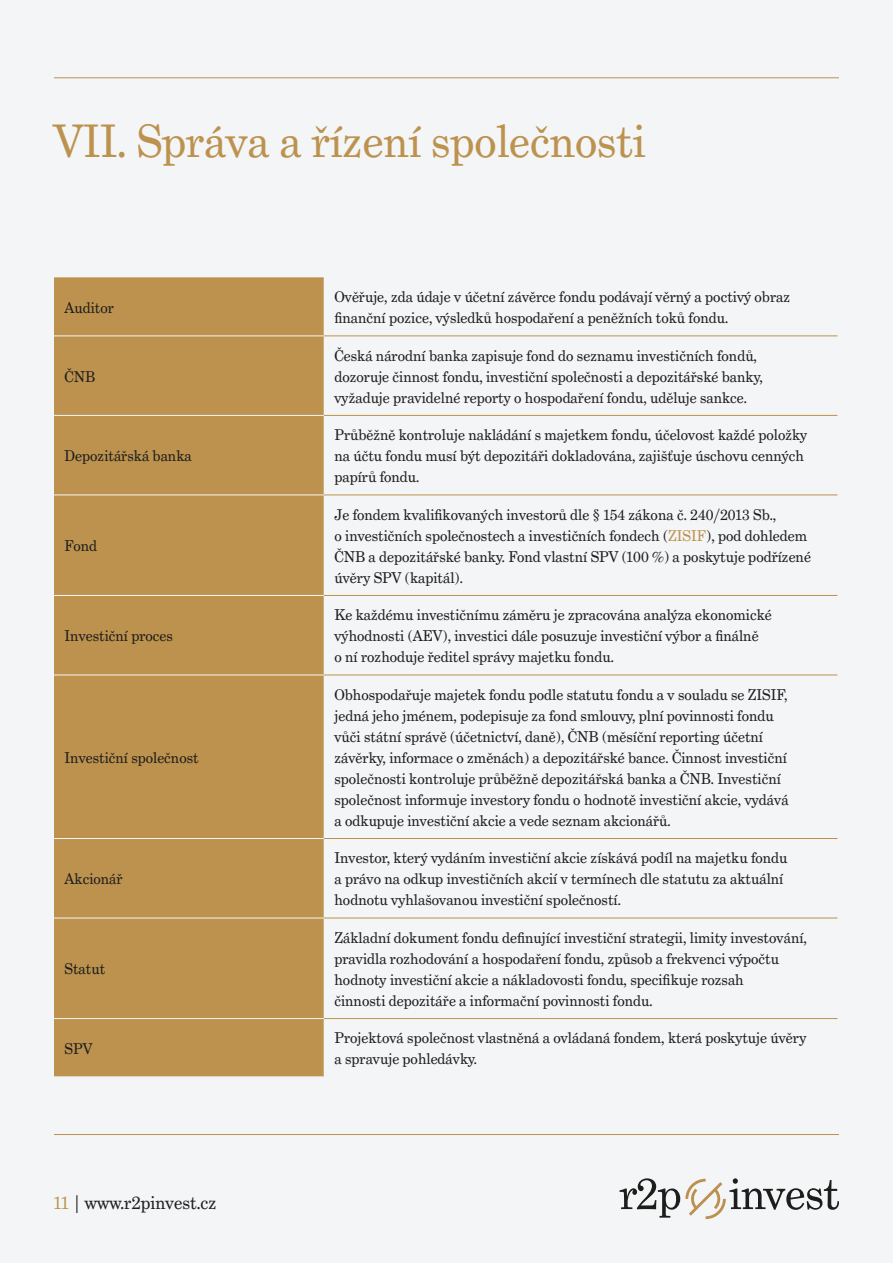
<style>
.page{position:relative;width:893px;height:1263px;background:#f3f5f7}
.page>*{position:absolute;margin:0;border:0;box-sizing:border-box;transform-origin:0 0}
.t1{font:45px "Grad";color:#bd924e}
.t2{font:18px "Grad";color:#1e1e1c}
.t3{font:15px/21px "Grad";color:#1e1e1c}
.s1{color:#bd924e}
.s2{color:#000}
</style>
<div class="page">
<svg style="left:620px;top:1178px;width:219px;height:41px"></svg>
<hr style="left:54px;top:77px;width:785px;height:1px;background:#bd924e">
<hr style="left:54px;top:1134px;width:785px;height:1px;background:#bd924e">
<div style="left:54px;top:277px;width:270px;height:799px;background:#bd924e"></div>
<svg style="left:324px;top:336px;width:513px;height:582px"></svg>
<hr style="left:324px;top:1018px;width:513px;height:1px;background:#bd924e">
<hr style="left:324px;top:335px;width:513px;height:1px;background:#bd924e">
<hr style="left:324px;top:415px;width:513px;height:1px;background:#bd924e">
<hr style="left:324px;top:494px;width:513px;height:1px;background:#bd924e">
<hr style="left:324px;top:595px;width:513px;height:1px;background:#bd924e">
<hr style="left:324px;top:675px;width:513px;height:1px;background:#bd924e">
<hr style="left:324px;top:838px;width:513px;height:1px;background:#bd924e">
<hr style="left:324px;top:918px;width:513px;height:1px;background:#bd924e">
<hr style="left:54px;top:335px;width:270px;height:1px;background:#f3f5f7">
<hr style="left:54px;top:415px;width:270px;height:1px;background:#f3f5f7">
<hr style="left:54px;top:494px;width:270px;height:1px;background:#f3f5f7">
<hr style="left:54px;top:595px;width:270px;height:1px;background:#f3f5f7">
<hr style="left:54px;top:675px;width:270px;height:1px;background:#f3f5f7">
<hr style="left:54px;top:838px;width:270px;height:1px;background:#f3f5f7">
<hr style="left:54px;top:918px;width:270px;height:1px;background:#f3f5f7">
<hr style="left:54px;top:1018px;width:270px;height:1px;background:#f3f5f7">
<h1 class="t1" style="left:54px;top:114px;width:593px">VII. Správa a řízení společnosti</h1>
<p class="t3" style="left:65px;top:297px;width:51px">Auditor</p>
<p class="t3" style="left:334px;top:286px;width:457px">Ověřuje, zda údaje v účetní závěrce fondu podávají věrný a poctivý obraz finanční pozice, výsledků hospodaření a peněžních toků fondu.</p>
<p class="t3" style="left:65px;top:366px;width:32px">ČNB</p>
<p class="t3" style="left:65px;top:445px;width:129px">Depozitářská banka</p>
<p class="t3" style="left:65px;top:535px;width:34px">Fond</p>
<p class="t3" style="left:65px;top:626px;width:110px">Investiční proces</p>
<p class="t3" style="left:65px;top:747px;width:136px">Investiční společnost</p>
<p class="t3" style="left:65px;top:869px;width:60px">Akcionář</p>
<p class="t3" style="left:65px;top:959px;width:42px">Statut</p>
<p class="t3" style="left:334px;top:345px;width:430px">Česká národní banka zapisuje fond do seznamu investičních fondů, dozoruje činnost fondu, investiční společnosti a depozitářské banky, vyžaduje pravidelné reporty o hospodaření fondu, uděluje sankce.</p>
<p class="t3" style="left:334px;top:424px;width:474px">Průběžně kontroluje nakládání s majetkem fondu, účelovost každé položky na účtu fondu musí být depozitáři dokladována, zajišťuje úschovu cenných papírů fondu.</p>
<p class="t3" style="left:334px;top:504px;width:478px">Je fondem kvalifikovaných investorů dle § 154 zákona č. 240/2013 Sb.,<br>o investičních společnostech a investičních fondech (<span class="s1">ZISIF</span>), pod dohledem ČNB a depozitářské banky. Fond vlastní SPV (100 %) a poskytuje podřízené úvěry SPV (kapitál).</p>
<p class="t3" style="left:334px;top:605px;width:439px">Ke každému investičnímu záměru je zpracována analýza ekonomické výhodnosti (AEV), investici dále posuzuje investiční výbor a finálně<br>o ní rozhoduje ředitel správy majetku fondu.</p>
<p class="t3" style="left:334px;top:684px;width:456px">Obhospodařuje majetek fondu podle statutu fondu a v souladu se ZISIF, jedná jeho jménem, podepisuje za fond smlouvy, plní povinnosti fondu vůči státní správě (účetnictví, daně), ČNB (měsíční reporting účetní závěrky, informace o změnách) a depozitářské bance. Činnost investiční společnosti kontroluje průběžně depozitářská banka a ČNB. Investiční společnost informuje investory fondu o hodnotě investiční akcie, vydává a odkupuje investiční akcie a vede seznam akcionářů.</p>
<p class="t3" style="left:334px;top:848px;width:455px">Investor, který vydáním investiční akcie získává podíl na majetku fondu a právo na odkup investičních akcií v termínech dle statutu za aktuální hodnotu vyhlašovanou investiční společností.</p>
<p class="t3" style="left:334px;top:927px;width:474px">Základní dokument fondu definující investiční strategii, limity investování, pravidla rozhodování a hospodaření fondu, způsob a frekvenci výpočtu hodnoty investiční akcie a nákladovosti fondu, specifikuje rozsah<br>činnosti depozitáře a informační povinnosti fondu.</p>
<p class="t3" style="left:65px;top:1038px;width:29px">SPV</p>
<p class="t3" style="left:334px;top:1028px;width:473px">Projektová společnost vlastněná a ovládaná fondem, která poskytuje úvěry a spravuje pohledávky.</p>
<p class="t2" style="left:54px;top:1191px;width:164px"><span class="s1">11</span> <span class="s2">|</span> www.r2pinvest.cz</p>
</div>
